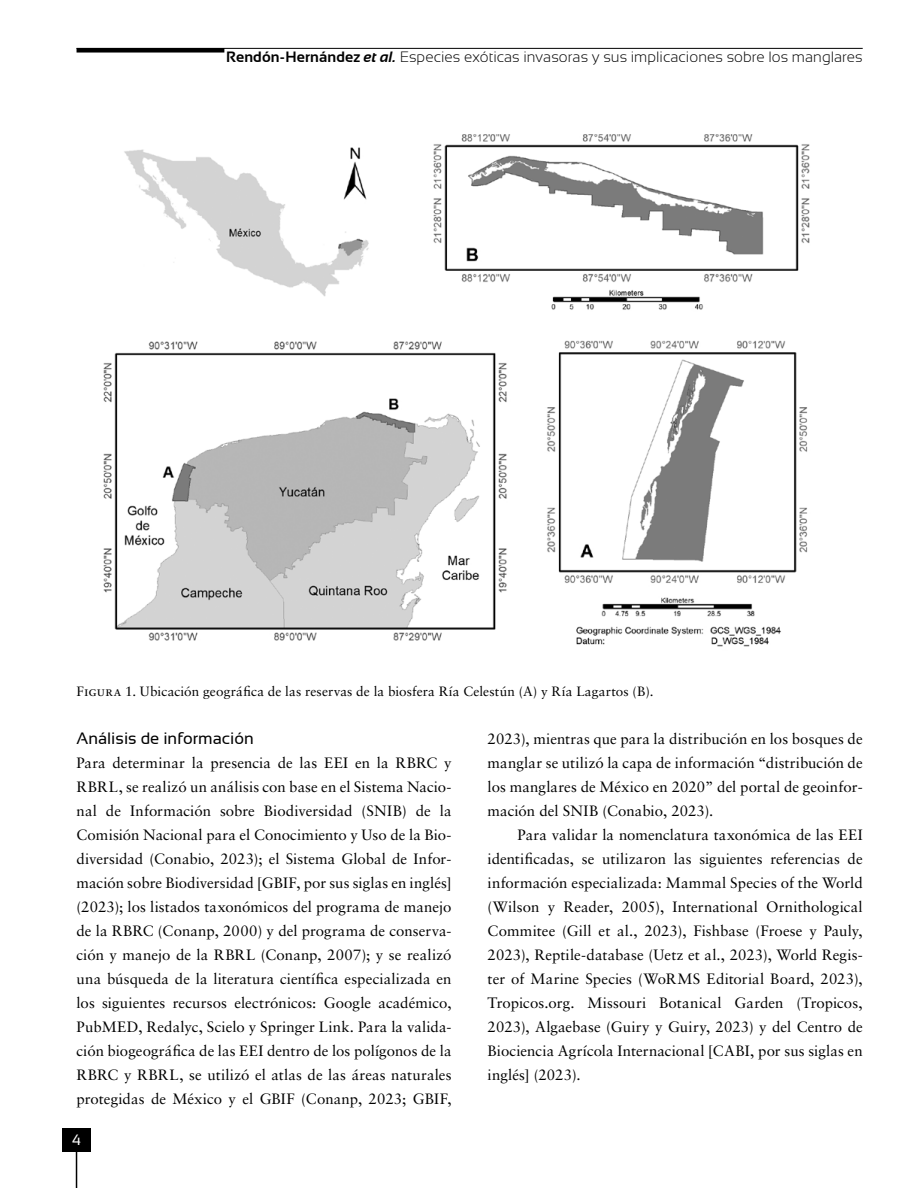
<style>
.page{position:relative;width:918px;height:1188px;background:#fff}
.page>*{position:absolute;margin:0;border:0;box-sizing:border-box;transform-origin:0 0}
.t1{font:16.5px "Sansation";color:#000}
.t2{font:15px/24px "Sabon LT Std";letter-spacing:.01em;color:#000;text-align:justify}
.t3{font:300 15px "Sansation";letter-spacing:.005em;color:#000}
.t4{font:15px "Sansation";color:#fff}
.t5{font:13.5px "Sabon LT Std";letter-spacing:.02em;color:#000}
.s1{font-weight:700}
.s2{font-weight:700;font-style:italic}
</style>
<div class="page">
<div style="left:63px;top:1128px;width:28px;height:24px;background:#000"></div>
<hr style="left:76px;top:1151px;width:1px;height:37px;background:#000">
<div style="left:77px;top:48px;width:147px;height:5px;background:#000"></div>
<hr style="left:77px;top:48px;width:786px;height:1px;background:#000">
<img style="left:103px;top:134px;width:707px;height:513px">
<p class="t3" style="left:226px;top:48px;width:638px"><span class="s1">Rendón-Hernández</span> <span class="s2">et al.</span> Especies exóticas invasoras y sus implicaciones sobre los manglares</p>
<p class="t5" style="left:77px;top:683px;width:578px">Figura 1. Ubicación geográfica de las reservas de la biosfera Ría Celestún (A) y Ría Lagartos (B).</p>
<p class="t1" style="left:77px;top:729px;width:179px">Análisis de información</p>
<p class="t2" style="left:77px;top:751px;width:377px">Para determinar la presencia de las EEI en la RBRC y RBRL, se realizó un análisis con base en el Sistema Nacio&shy;nal de Información sobre Biodiversidad (SNIB) de la Comisión Nacional para el Conocimiento y Uso de la Bio&shy;diversidad (Conabio, 2023); el Sistema Global de Infor&shy;mación sobre Biodiversidad [GBIF, por sus siglas en inglés] (2023); los listados taxonómicos del programa de manejo de la RBRC (Conanp, 2000) y del programa de conserva&shy;ción y manejo de la RBRL (Conanp, 2007); y se realizó una búsqueda de la literatura científica especializada en los siguientes recursos electrónicos: Google académico, PubMED, Redalyc, Scielo y Springer Link. Para la valida&shy;ción biogeográfica de las EEI dentro de los polígonos de la RBRC y RBRL, se utilizó el atlas de las áreas naturales protegidas de México y el GBIF (Conanp, 2023; GBIF,</p>
<p class="t4" style="left:72px;top:1131px;width:10px">4</p>
<p class="t2" style="left:488px;top:727px;width:377px">2023), mientras que para la distribución en los bosques de manglar se utilizó la capa de información “distribución de los manglares de México en 2020” del portal de geoinfor&shy;mación del SNIB (Conabio, 2023).</p>
<p class="t2" style="left:488px;top:823px;width:377px;text-indent:30px">Para validar la nomenclatura taxonómica de las EEI identificadas, se utilizaron las siguientes referencias de información especializada: Mammal Species of the World (Wilson y Reader, 2005), International Ornithological Commitee (Gill et al., 2023), Fishbase (Froese y Pauly, 2023), Reptile-database (Uetz et al., 2023), World Regis&shy;ter of Marine Species (WoRMS Editorial Board, 2023), Tropicos.org. Missouri Botanical Garden (Tropicos, 2023), Algaebase (Guiry y Guiry, 2023) y del Centro de Biociencia Agrícola Internacional [CABI, por sus siglas en inglés] (2023).</p>
</div>
